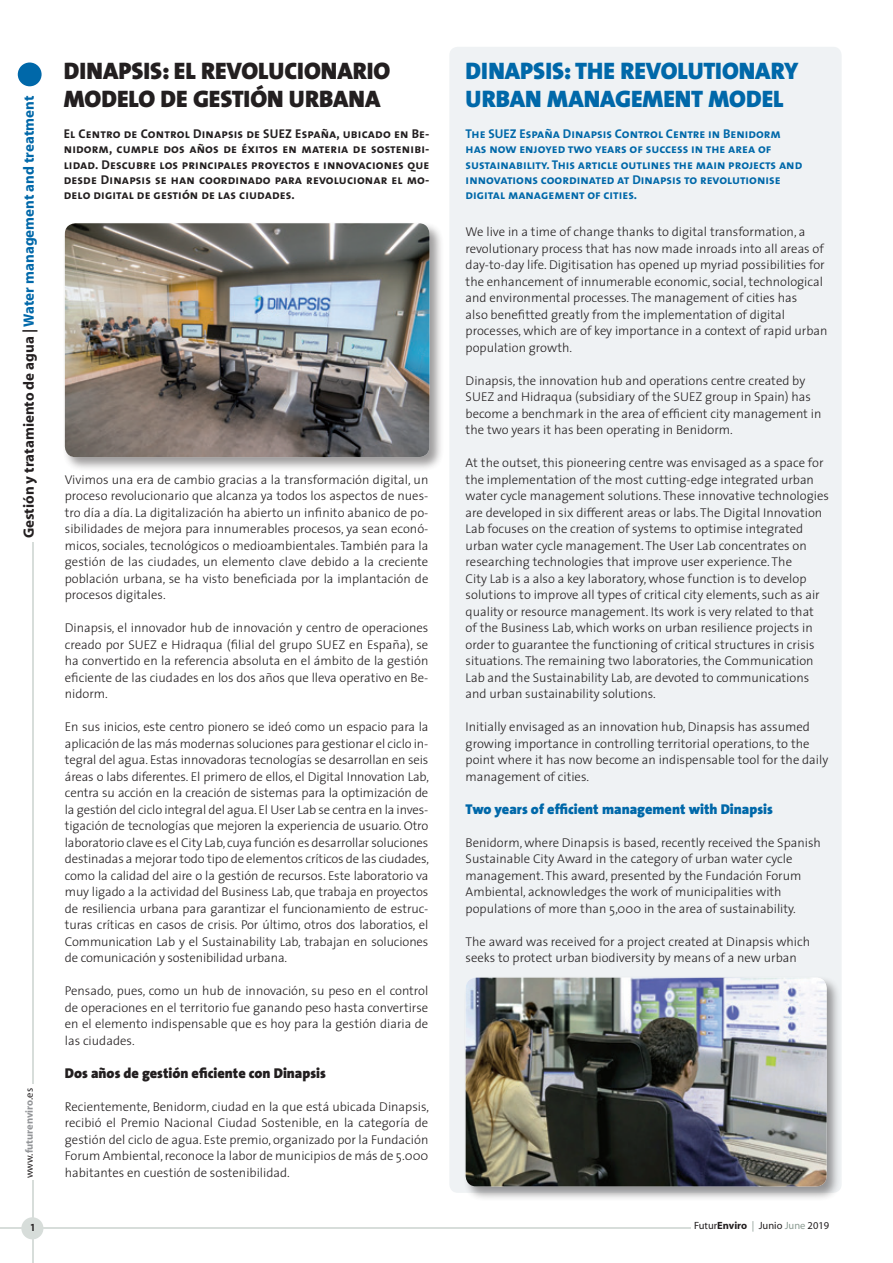
<style>
.page{position:relative;width:893px;height:1263px;background:#fff}
.page>*{position:absolute;margin:0;border:0;box-sizing:border-box;transform-origin:0 0}
.Titular_Grande{font:24px/28.5px "The Sans Black Caps";color:#231f20}
.Titular_Grande-2{font:24px/28.5px "The Sans Black Caps";color:#0068a9}
.t1{font:700 15px "Myriad";color:#0068a9}
.Ladillo_Texto{font:900 14.25px "The Sans";color:#0068a9}
.Ladillo_Texto_-_espñ{font:900 14.25px "The Sans";color:#231f20}
.Texto_ingles{font:300 12.75px/16.5px "The Sans";color:#231f20}
.Texto{font:300 12.75px/16.5px "The Sans";color:#231f20;text-align:justify}
.Titular_Grande-3{font:12.75px/15.3px "The Sans Bold Caps";letter-spacing:.01em;color:#231f20;text-align:justify}
.Titular_Grande-4{font:12.75px/15.3px "The Sans Bold Caps";color:#0068a9}
.t2{font:10.5px "Myriad";color:#231f20}
.t3{font:700 10.5px "Myriad";color:#939598}
.t4{font:10.5px "The Sans Bold Caps";color:#231f20}
.s1{color:#231f20}
.s2{font-weight:400;color:#231f20}
.s3{font-weight:700}
.s4{color:#8b9b92}
</style>
<div class="page">
<hr style="left:32px;top:542px;width:1px;height:542px;background:#d7ddda">
<div style="left:18px;top:63px;width:24px;height:23px;background:#0068a9;border-radius:50%"></div>
<hr style="left:0;top:1228px;width:690px;height:1px;background:#d7ddda">
<hr style="left:32px;top:1180px;width:1px;height:83px;background:#d7ddda">
<div style="left:21px;top:1217px;width:22px;height:22px;background:#d7ddda;border-radius:50%"></div>
<div style="left:449px;top:47px;width:393px;height:1146px;background:#eff2f4;border-radius:9px"></div>
<div style="left:62px;top:221px;width:382px;height:251px;background:#231f20;opacity:.45"></div>
<img style="left:65px;top:223px;width:364px;height:234px">
<div style="left:463px;top:975px;width:378px;height:226px;background:#231f20;opacity:.45"></div>
<img style="left:466px;top:978px;width:361px;height:208px">
<p class="t1" style="left:21px;top:538px;width:444px;rotate:-90deg"><span class="s1">Gestión y tratamiento de agua |</span> Water management and treatment</p>
<p class="t3" style="left:24px;top:1178px;width:92px;rotate:-90deg"><span class="s2">www.</span>futurenviro<span class="s2">.es</span></p>
<p class="t4" style="left:31px;top:1219px;width:5px">1</p>
<p class="Titular_Grande" style="left:64px;top:56px;width:328px">DINAPSIS: EL REVOLUCIONARIO<br>MODELO DE GESTIÓN URBANA</p>
<p class="Titular_Grande-3" style="left:64px;top:126px;width:367px">El Centro de Control Dinapsis de SUEZ España, ubicado en Be&shy;nidorm, cumple dos años de éxitos en materia de sostenibi&shy;lidad. Descubre los principales proyectos e innovaciones que desde Dinapsis se han coordinado para revolucionar el mo&shy;delo digital de gestión de las ciudades.</p>
<p class="Texto" style="left:65px;top:471px;width:365px">Vivimos una era de cambio gracias a la transformación digital, un proceso revolucionario que alcanza ya todos los aspectos de nues&shy;tro día a día. La digitalización ha abierto un infinito abanico de po&shy;sibilidades de mejora para innumerables procesos, ya sean econó&shy;micos, sociales, tecnológicos o medioambientales. También para la gestión de las ciudades, un elemento clave debido a la creciente población urbana, se ha visto beneficiada por la implantación de procesos digitales.</p>
<p class="Texto" style="left:65px;top:619px;width:365px">Dinapsis, el innovador hub de innovación y centro de operaciones creado por SUEZ e Hidraqua (filial del grupo SUEZ en España), se ha convertido en la referencia absoluta en el ámbito de la gestión eficiente de las ciudades en los dos años que lleva operativo en Be&shy;nidorm.</p>
<p class="Texto" style="left:65px;top:718px;width:366px">En sus inicios, este centro pionero se ideó como un espacio para la aplicación de las más modernas soluciones para gestionar el ciclo in&shy;tegral del agua. Estas innovadoras tecnologías se desarrollan en seis áreas o labs diferentes. El primero de ellos, el Digital Innovation Lab, centra su acción en la creación de sistemas para la optimización de la gestión del ciclo integral del agua. El User Lab se centra en la inves&shy;tigación de tecnologías que mejoren la experiencia de usuario. Otro laboratorio clave es el City Lab, cuya función es desarrollar soluciones destinadas a mejorar todo tipo de elementos críticos de las ciudades, como la calidad del aire o la gestión de recursos. Este laboratorio va muy ligado a la actividad del Business Lab, que trabaja en proyectos de resiliencia urbana para garantizar el funcionamiento de estruc&shy;turas críticas en casos de crisis. Por último, otros dos laboratios, el Communication Lab y el Sustainability Lab, trabajan en soluciones de comunicación y sostenibilidad urbana.</p>
<p class="Texto" style="left:65px;top:982px;width:365px">Pensado, pues, como un hub de innovación, su peso en el control de operaciones en el territorio fue ganando peso hasta convertirse en el elemento indispensable que es hoy para la gestión diaria de las ciudades.</p>
<p class="Ladillo_Texto_-_espñ" style="left:65px;top:1061px;width:263px">Dos años de gestión eficiente con Dinapsis</p>
<p class="Texto" style="left:65px;top:1098px;width:366px">Recientemente, Benidorm, ciudad en la que está ubicada Dinapsis, recibió el Premio Nacional Ciudad Sostenible, en la categoría de gestión del ciclo de agua. Este premio, organizado por la Fundación Forum Ambiental, reconoce la labor de municipios de más de 5.000 habitantes en cuestión de sostenibilidad.</p>
<p class="Titular_Grande-2" style="left:466px;top:56px;width:334px">DINAPSIS: THE REVOLUTIONARY<br>URBAN MANAGEMENT MODEL</p>
<p class="Titular_Grande-4" style="left:466px;top:126px;width:338px">The SUEZ España Dinapsis Control Centre in Benidorm has now enjoyed two years of success in the area of sustainability. This article outlines the main projects and innovations coordinated at Dinapsis to revolutionise digital management of cities.</p>
<p class="Texto_ingles" style="left:466px;top:223px;width:363px">We live in a time of change thanks to digital transformation, a revolutionary process that has now made inroads into all areas of day-to-day life. Digitisation has opened up myriad possibilities for the enhancement of innumerable economic, social, technological and environmental processes. The management of cities has<br>also benefitted greatly from the implementation of digital processes, which are of key importance in a context of rapid urban population growth.</p>
<p class="Texto_ingles" style="left:466px;top:372px;width:357px">Dinapsis, the innovation hub and operations centre created by SUEZ and Hidraqua (subsidiary of the SUEZ group in Spain) has become a benchmark in the area of efficient city management in the two years it has been operating in Benidorm.</p>
<p class="Texto_ingles" style="left:466px;top:454px;width:365px">At the outset, this pioneering centre was envisaged as a space for the implementation of the most cutting-edge integrated urban water cycle management solutions. These innovative technologies are developed in six different areas or labs. The Digital Innovation Lab focuses on the creation of systems to optimise integrated urban water cycle management. The User Lab concentrates on researching technologies that improve user experience. The<br>City Lab is a also a key laboratory, whose function is to develop solutions to improve all types of critical city elements, such as air quality or resource management. Its work is very related to that<br>of the Business Lab, which works on urban resilience projects in order to guarantee the functioning of critical structures in crisis situations. The remaining two laboratories, the Communication Lab and the Sustainability Lab, are devoted to communications and urban sustainability solutions.</p>
<p class="Texto_ingles" style="left:466px;top:718px;width:364px">Initially envisaged as an innovation hub, Dinapsis has assumed growing importance in controlling territorial operations, to the point where it has now become an indispensable tool for the daily management of cities.</p>
<p class="Ladillo_Texto" style="left:466px;top:797px;width:309px">Two years of efficient management with Dinapsis</p>
<p class="Texto_ingles" style="left:466px;top:834px;width:357px">Benidorm, where Dinapsis is based, recently received the Spanish Sustainable City Award in the category of urban water cycle management. This award, presented by the Fundación Forum Ambiental, acknowledges the work of municipalities with populations of more than 5,000 in the area of sustainability.</p>
<p class="Texto_ingles" style="left:466px;top:933px;width:346px">The award was received for a project created at Dinapsis which seeks to protect urban biodiversity by means of a new urban</p>
<p class="t2" style="left:694px;top:1220px;width:137px">Futur<span class="s3">Enviro</span> <span class="s4">|</span> Junio <span class="s4">June</span> 2019</p>
</div>
